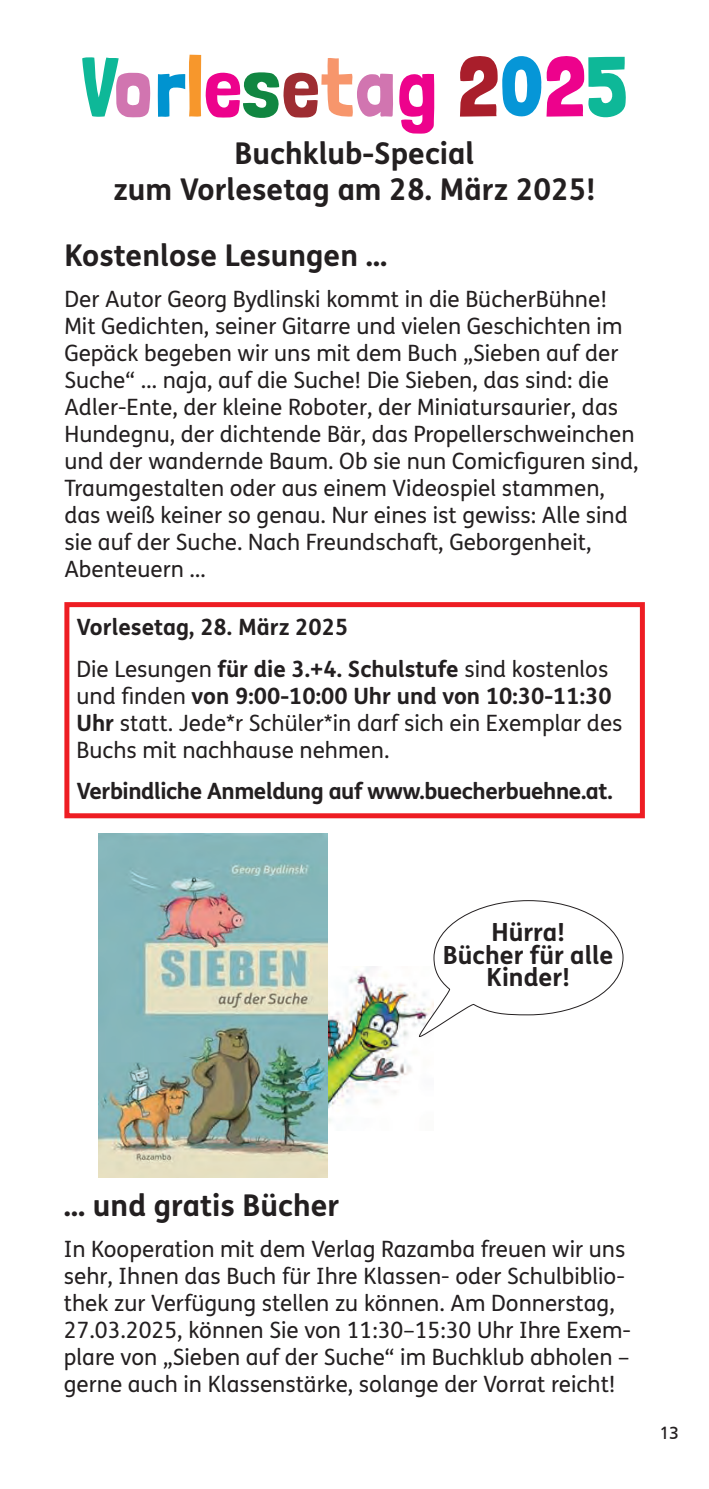
<style>
.page{position:relative;width:709px;height:1489px;background:#fff}
.page>*{position:absolute;margin:0;border:0;box-sizing:border-box;transform-origin:0 0}
.t1{font:85px "Londrina Solid";color:#ed028c}
.t2{font:700 30px/36px "FS Me Pro";color:#231f20;text-align:center}
.t3{font:700 25px/22.5px "FS Me Pro";color:#231f20;text-align:center}
.t4{font:22.5px/27px "FS Me Pro";color:#231f20}
.t5{font:700 22.5px/41.2px "FS Me Pro";color:#231f20}
.t6{font:700 22.5px "FS Me Pro";letter-spacing:-.02em;color:#231f20}
.t7{font:17.5px "Frutiger CE";color:#231f20}
.s1{color:#0eb898}
.s2{color:#d175b0}
.s3{color:#0093d0}
.s4{color:#f7972c}
.s5{color:#118641}
.s6{color:#9e2d32}
.s7{color:#f7966c}
.s8{color:#a91e2b}
.s9{color:#0696d7}
.s10{font-weight:400}
.s11{font-weight:700}
</style>
<div class="page">
<img style="left:327px;top:966px;width:93px;height:164px">
<svg style="left:417px;top:900px;width:206px;height:137px"></svg>
<img style="left:98px;top:833px;width:229px;height:344px">
<div style="left:64px;top:602px;width:581px;height:216px;border:5px solid #ee1d23"></div>
<h1 class="t1" style="left:80px;top:37px;width:549px"><span class="s1">V</span><span class="s2">o</span><span class="s3">r</span><span class="s4">l</span>e<span class="s5">s</span><span class="s6">e</span><span class="s7">t</span><span class="s2">a</span>g <span class="s8">2</span><span class="s9">0</span>2<span class="s1">5</span></h1>
<h2 class="t2" style="left:113px;top:134px;width:484px">Buchklub-Special<br>zum Vorlesetag am 28. März 2025!</h2>
<h2 class="t2" style="left:64px;top:235px;width:324px">Kostenlose Lesungen …</h2>
<p class="t4" style="left:64px;top:285px;width:575px">Der Autor Georg Bydlinski kommt in die BücherBühne!<br>Mit Gedichten, seiner Gitarre und vielen Geschichten im Gepäck begeben wir uns mit dem Buch „Sieben auf der Suche“ … naja, auf die Suche! Die Sieben, das sind: die Adler-Ente, der kleine Roboter, der Miniatursaurier, das Hundegnu, der dichtende Bär, das Propellerschweinchen und der wandernde Baum. Ob sie nun Comicfiguren sind, Traumgestalten oder aus einem Videospiel stammen, das weiß keiner so genau. Nur eines ist gewiss: Alle sind sie auf der Suche. Nach Freundschaft, Geborgenheit, Abenteuern …</p>
<p class="t5" style="left:76px;top:605px;width:533px">Vorlesetag, 28. März 2025<br><span class="s10">Die Lesungen</span> für die 3.+4. Schulstufe <span class="s10">sind kostenlos</span></p>
<p class="t4" style="left:76px;top:681px;width:547px">und finden <span class="s11">von 9:00-10:00 Uhr und von 10:30-11:30<br>Uhr</span> statt. Jede*r Schüler*in darf sich ein Exemplar des<br>Buchs mit nachhause nehmen.</p>
<p class="t6" style="left:76px;top:773px;width:538px">Verbindliche Anmeldung auf www.buecherbuehne.at.</p>
<p class="t3" style="left:443px;top:919px;width:172px">Hürra!<br>Bücher für alle<br>Kinder!</p>
<h2 class="t2" style="left:64px;top:1185px;width:277px">… und gratis Bücher</h2>
<p class="t4" style="left:64px;top:1235px;width:568px">In Kooperation mit dem Verlag Razamba freuen wir uns sehr, Ihnen das Buch für Ihre Klassen- oder Schulbiblio&shy;thek zur Verfügung stellen zu können. Am Donnerstag, 27.03.2025, können Sie von 11:30–15:30 Uhr Ihre Exem&shy;plare von „Sieben auf der Suche“ im Buchklub abholen – gerne auch in Klassenstärke, solange der Vorrat reicht!</p>
<p class="t7" style="left:659px;top:1422px;width:21px">13</p>
</div>
